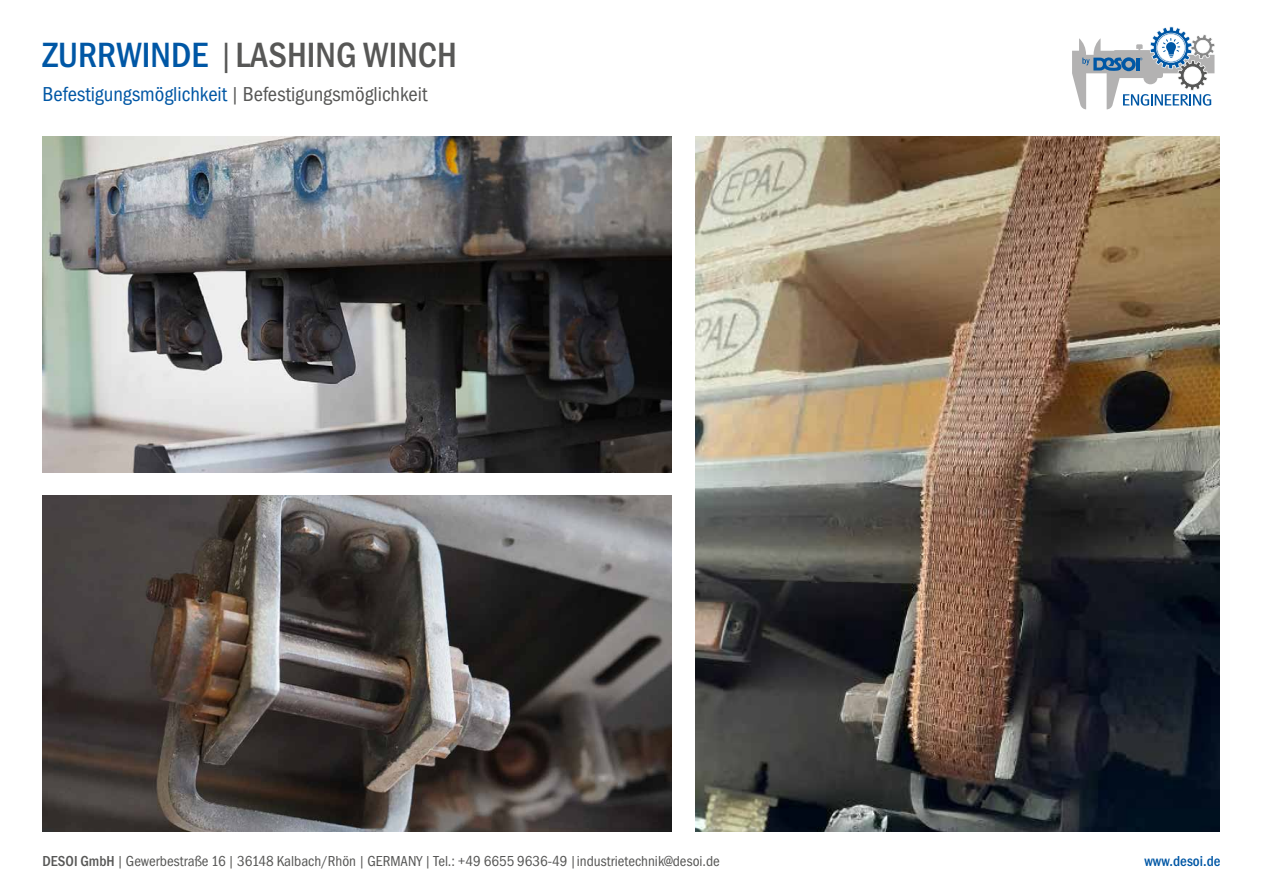
<style>
.page{position:relative;width:1263px;height:893px;background:#fff}
.page>*{position:absolute;margin:0;border:0;box-sizing:border-box;transform-origin:0 0}
.t1{font:500 36.3px "Franklin Gothic Pro Cd";color:#575756}
.t2{font:20.85px "Franklin Gothic Pro Cd";color:#575756}
.t3{font:15px "Franklin Gothic Pro Cd";color:#575756}
.t4{font:500 15px "Franklin Gothic Pro Cd";color:#0057a5}
.s1{color:#0057a5}
.s2{font-weight:400}
.s3{font-weight:500}
</style>
<div class="page">
<img style="left:43px;top:136px;width:629px;height:336px">
<img style="left:43px;top:495px;width:629px;height:336px">
<img style="left:695px;top:136px;width:524px;height:695px">
<svg style="left:1072px;top:26px;width:143px;height:83px"></svg>
<p class="t1" style="left:43px;top:34px;width:416px"><span class="s1">ZURRWINDE</span> <span class="s2">|</span>LASHING WINCH</p>
<p class="t2" style="left:43px;top:79px;width:386px"><span class="s1">Befestigungsmöglichkeit</span>|Befestigungsmöglichkeit</p>
<p class="t3" style="left:43px;top:850px;width:679px"><span class="s3">DESOI GmbH</span>|Gewerbestraße 16|36148 Kalbach/Rhön|GERMANY | Tel.: +49 6655 9636-49|industrietechnik@desoi.de</p>
<p class="t4" style="left:1144px;top:852px;width:77px">www.desoi.de</p>
</div>
